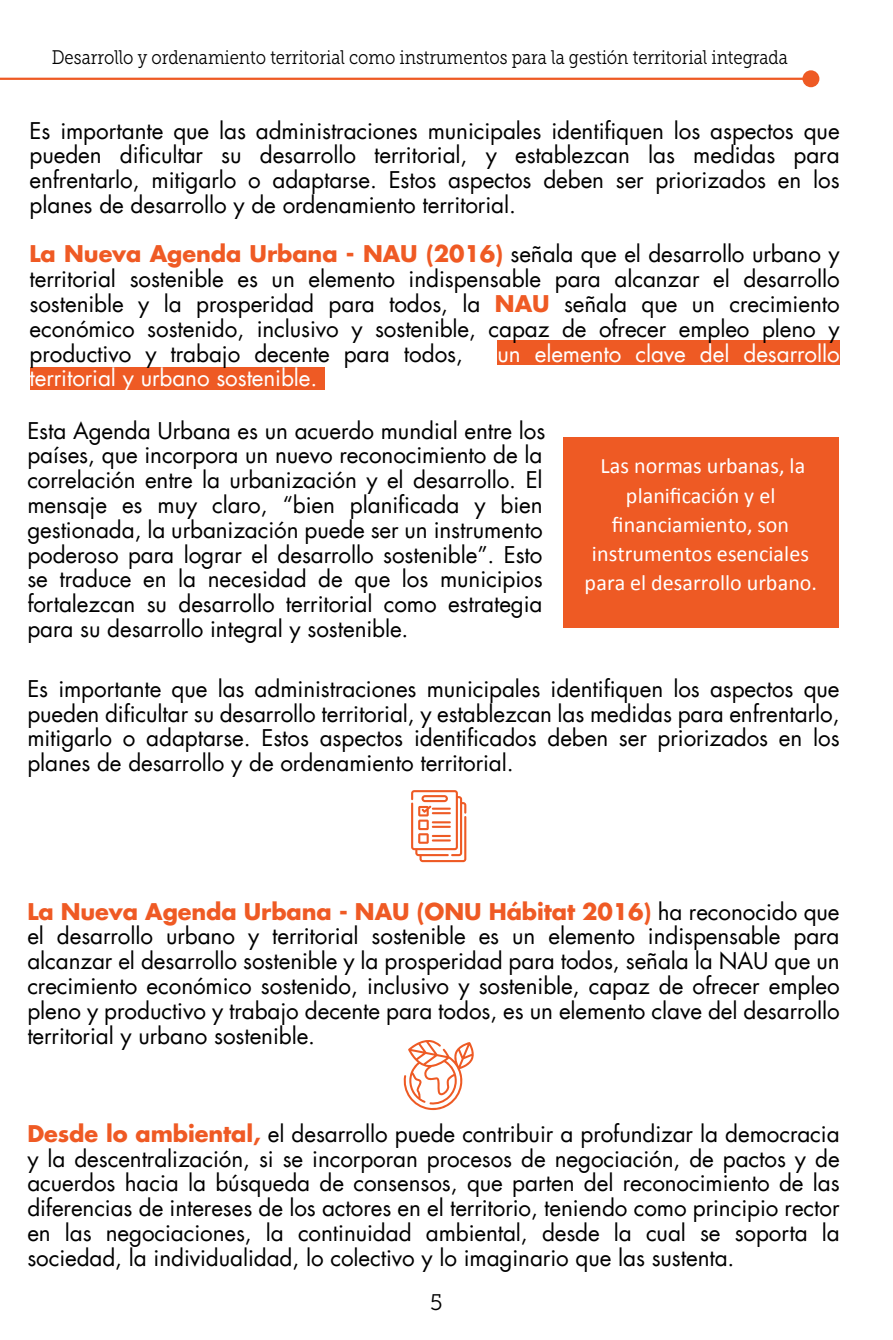
<style>
.page{position:relative;width:893px;height:1340px;background:#fff}
.page>*{position:absolute;margin:0;border:0;box-sizing:border-box;transform-origin:0 0}
.t1{font:22.5px/24.8px "Futura LT";letter-spacing:-.005em;color:#000;text-align:justify}
.t2{font:22.5px "Museo Slab 300";color:#000}
.t3{font:22.05px/29px "Calibri";letter-spacing:.005em;color:#fff;text-align:center}
.t4{font:19.57px "Museo Slab 300";color:#000;scale:.85 1}
.s1{font-weight:700;color:#ef5a24}
.s2{color:#fff}
</style>
<div class="page">
<div style="left:498px;top:340px;width:342px;height:25px;background:#ee5a24"></div>
<div style="left:30px;top:367px;width:294px;height:22px;background:#ee5a24"></div>
<div style="left:563px;top:437px;width:276px;height:190px;background:#ee5a24"></div>
<svg style="left:411px;top:790px;width:55px;height:72px"></svg>
<svg style="left:403px;top:1040px;width:71px;height:70px"></svg>
<hr style="left:0;top:78px;width:811px;height:2px;background:#ee5a24">
<div style="left:802px;top:70px;width:17px;height:17px;background:#ee5a24;border-radius:50%"></div>
<p class="t4" style="left:52px;top:46px;width:868px">Desarrollo y ordenamiento territorial como instrumentos para la gestión territorial integrada</p>
<p class="t1" style="left:30px;top:118px;width:812px">Es importante que las administraciones municipales identifiquen los aspectos que pueden dificultar su desarrollo territorial, y establezcan las medidas para enfrentarlo, mitigarlo o adaptarse. Estos aspectos deben ser priorizados en los planes de desarrollo y de ordenamiento territorial.</p>
<p class="t1" style="left:30px;top:242px;width:812px"><span class="s1">La Nueva Agenda Urbana - NAU (2016)</span> señala que el desarrollo urbano y territorial sostenible es un elemento indispensable para alcanzar el desarrollo sostenible y la prosperidad para todos, la <span class="s1">NAU</span> señala que un crecimiento económico sostenido, inclusivo y sostenible, capaz de ofrecer empleo pleno y productivo y trabajo decente para todos, <span class="s2">esun elemento clave del desarrollo territorial y urbano sostenible.</span></p>
<p class="t1" style="left:27px;top:418px;width:520px;text-align:left">Esta Agenda Urbana es un acuerdo mundial entre los países, que incorpora un nuevo reconocimiento de la correlación entre la urbanización y el desarrollo. El mensaje es muy claro, “bien planificada y bien gestionada, la urbanización puede ser un instrumento poderoso para lograr el desarrollo sostenible”. Esto se traduce en la necesidad de que los municipios fortalezcan su desarrollo territorial como estrategia para su desarrollo integral y sostenible.</p>
<p class="t1" style="left:27px;top:676px;width:814px">Es importante que las administraciones municipales identifiquen los aspectos que pueden dificultar su desarrollo territorial, y establezcan las medidas para enfrentarlo, mitigarlo o adaptarse. Estos aspectos identificados deben ser priorizados en los planes de desarrollo y de ordenamiento territorial.</p>
<p class="t3" style="left:585px;top:451px;width:234px">Las normas urbanas, la planificación y el financiamiento, son instrumentos esenciales para el desarrollo urbano.</p>
<p class="t1" style="left:27px;top:899px;width:814px"><span class="s1">La Nueva Agenda Urbana - NAU (ONU Hábitat 2016)</span> ha reconocido que el desarrollo urbano y territorial sostenible es un elemento indispensable para alcanzar el desarrollo sostenible y la prosperidad para todos, señala la NAU que un crecimiento económico sostenido, inclusivo y sostenible, capaz de ofrecer empleo pleno y productivo y trabajo decente para todos, es un elemento clave del desarrollo territorial y urbano sostenible.</p>
<p class="t1" style="left:27px;top:1121px;width:814px"><span class="s1">Desde lo ambiental,</span> el desarrollo puede contribuir a profundizar la democracia y la descentralización, si se incorporan procesos de negociación, de pactos y de acuerdos hacia la búsqueda de consensos, que parten del reconocimiento de las diferencias de intereses de los actores en el territorio, teniendo como principio rector en las negociaciones, la continuidad ambiental, desde la cual se soporta la sociedad, la individualidad, lo colectivo y lo imaginario que las sustenta.</p>
<p class="t2" style="left:430px;top:1290px;width:14px">5</p>
</div>
